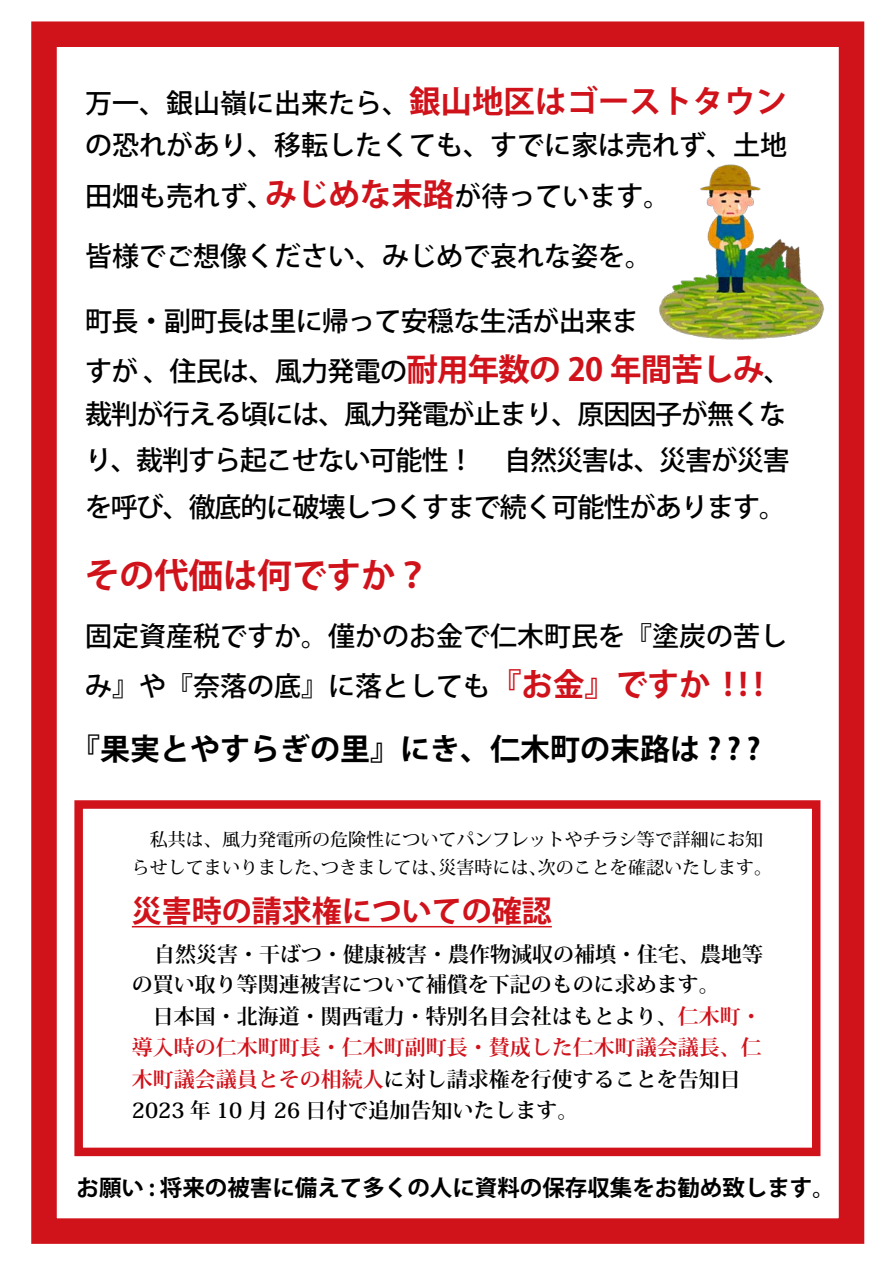
<style>
.page{position:relative;width:893px;height:1263px;background:#fff}
.page>*{position:absolute;margin:0;border:0;box-sizing:border-box;transform-origin:0 0}
.t1{font:700 34.5px "Koz Go Pro";color:#d0121b}
.t2{font:700 30px "Koz Go Pro";color:#000}
.t3{font:700 30px "Koz Go Pro";color:#d0121b}
.t4{font:500 27px/42.6px "Koz Go Pro";color:#000}
.t5{font:500 27px/46.5px "Koz Go Pro";letter-spacing:-.025em;color:#000}
.t6{font:700 22.5px "Koz Go Pro";color:#000}
.t7{font:700 21px/31.2px "Koz Min Pro";color:#000}
.t8{font:500 18px/28.5px "Koz Min Pro";color:#000}
.s1{font-weight:700;font-size:31.5px;color:#d0121b}
.s2{color:#d0121b}
</style>
<div class="page">
<div style="left:74px;top:800px;width:746px;height:356px;border:9px solid #d0121b"></div>
<hr style="left:132px;top:926px;width:420px;height:1px;background:#d0121b">
<div style="left:31px;top:21px;width:833px;height:1223px;border:26px solid #d0121b"></div>
<img style="left:659px;top:164px;width:166px;height:176px">
<p class="t4" style="left:85px;top:83px;width:703px">万一、銀山嶺に出来たら、<span class="s1">銀山地区はゴーストタウン</span>の恐れがあり、移転したくても、すでに家は売れず、土地</p>
<p class="t4" style="left:85px;top:176px;width:587px">田畑も売れず、<span class="s1">みじめな末路</span>が待っています。</p>
<p class="t4" style="left:85px;top:236px;width:568px">皆様でご想像ください、みじめで哀れな姿を。</p>
<p class="t5" style="left:85px;top:297px;width:707px;line-height:50.4px">町長・副町長は里に帰って安穏な生活が出来ま<br>すが 、住民は、風力発電の<span class="s1">耐用年数の 20 年間苦しみ</span>、</p>
<p class="t5" style="left:85px;top:392px;width:706px">裁判が行える頃には、風力発電が止まり、原因因子が無くなり、裁判すら起こせない可能性！　自然災害は、災害が災害を呼び、徹底的に破壊しつくすまで続く可能性があります。</p>
<h1 class="t1" style="left:85px;top:553px;width:346px">その代価は何ですか？</h1>
<p class="t4" style="left:85px;top:612px;width:703px;line-height:50.4px">固定資産税ですか。僅かのお金で仁木町民を『塗炭の苦しみ』や『奈落の底』に落としても<span class="s1">『お金』ですか ! ! !</span></p>
<h2 class="t2" style="left:70px;top:729px;width:692px">『果実とやすらぎの里』にき、仁木町の末路は ? ? ?</h2>
<p class="t8" style="left:132px;top:824px;width:642px">　私共は、風力発電所の危険性についてパンフレットやチラシ等で詳細にお知らせしてまいりました、つきましては、災害時には、次のことを確認いたします。</p>
<h2 class="t3" style="left:132px;top:892px;width:421px">災害時の請求権についての確認</h2>
<p class="t7" style="left:132px;top:938px;width:633px;text-indent:22px">自然災害・干ばつ・健康被害・農作物減収の補填・住宅、農地等の買い取り等関連被害について補償を下記のものに求めます。<br>　日本国・北海道・関西電力・特別名目会社はもとより、<span class="s2">仁木町・導入時の仁木町町長・仁木町副町長・賛成した仁木町議会議長、仁木町議会議員とその相続人</span>に対し請求権を行使することを告知日2023 年 10 月 26 日付で追加告知いたします。</p>
<p class="t6" style="left:77px;top:1173px;width:760px">お願い : 将来の被害に備えて多くの人に資料の保存収集をお勧め致します。</p>
</div>
